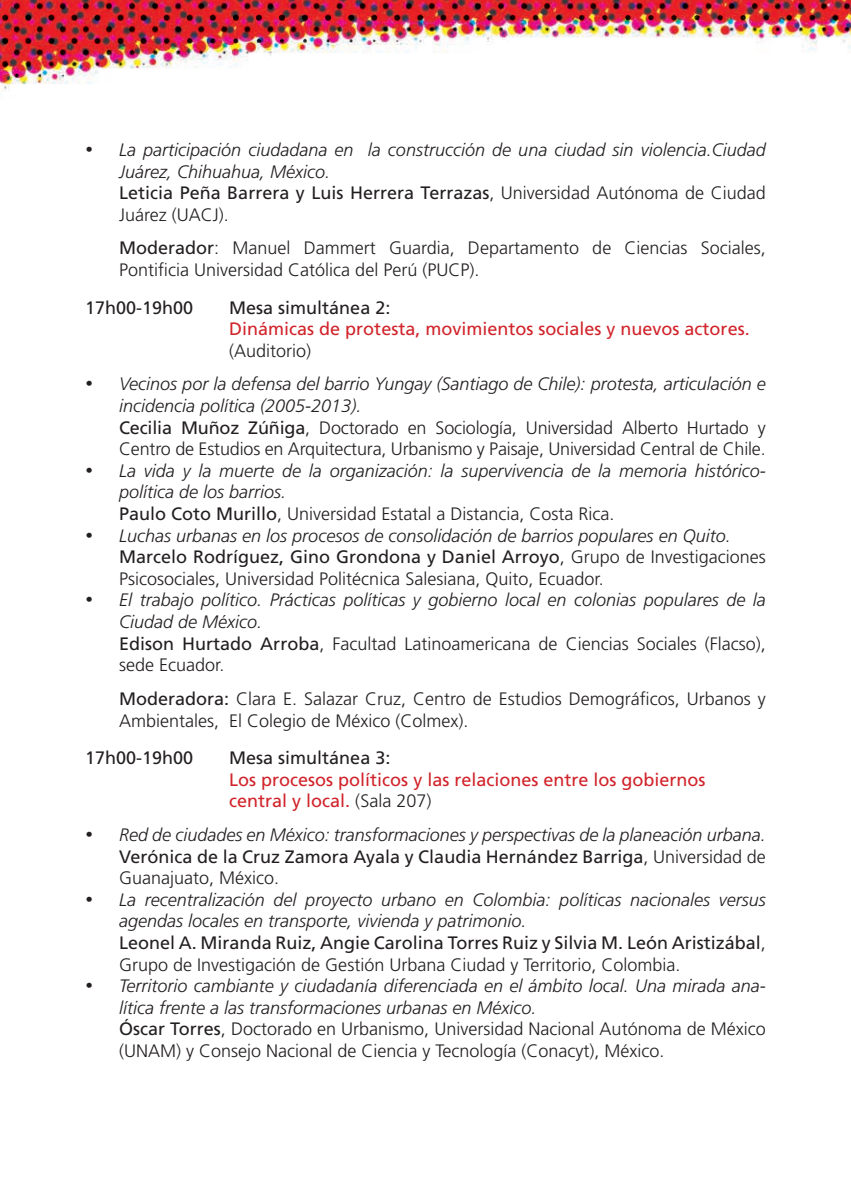
<style>
.page{position:relative;width:851px;height:1191px;background:#fff}
.page>*{position:absolute;margin:0;border:0;box-sizing:border-box;transform-origin:0 0}
.t1{font:300 18px/21.6px "Frutiger";color:#231f20}
.t2{font:italic 300 18px/21.6px "Frutiger";color:#231f20}
.t3{font:18px/21.6px "Frutiger";color:#231f20}
.t4{font:18px/21.6px "Frutiger";color:#d1232a}
.s1{font-weight:400}
.s2{font-weight:300;color:#231f20}
.s3{font-weight:300}
</style>
<div class="page">
<img style="left:0;top:0;width:850px;height:91px">
<p class="t2" style="left:119px;top:139px;width:648px;text-indent:-34px">• La participación ciudadana en la construcción de una ciudad sin violencia.Ciudad<br>Juárez, Chihuahua, México.</p>
<p class="t1" style="left:119px;top:182px;width:648px"><span class="s1">Leticia Peña Barrera y Luis Herrera Terrazas</span>, Universidad Autónoma de Ciudad<br>Juárez (UACJ).</p>
<p class="t1" style="left:119px;top:237px;width:648px"><span class="s1">Moderador</span>: Manuel Dammert Guardia, Departamento de Ciencias Sociales,<br>Pontificia Universidad Católica del Perú (PUCP).</p>
<p class="t3" style="left:85px;top:296px;width:110px">17h00-19h00</p>
<p class="t3" style="left:229px;top:296px;width:163px">Mesa simultánea 2:</p>
<p class="t4" style="left:229px;top:318px;width:522px">Dinámicas de protesta, movimientos sociales y nuevos actores. <span class="s2">(Auditorio)</span></p>
<p class="t2" style="left:119px;top:373px;width:648px;text-indent:-34px">• Vecinos por la defensa del barrio Yungay (Santiago de Chile): protesta, articulación e incidencia política (2005-2013).</p>
<p class="t1" style="left:119px;top:416px;width:648px"><span class="s1">Cecilia Muñoz Zúñiga</span>, Doctorado en Sociología, Universidad Alberto Hurtado y<br>Centro de Estudios en Arquitectura, Urbanismo y Paisaje, Universidad Central de Chile.</p>
<p class="t2" style="left:119px;top:460px;width:648px;text-indent:-34px">• La vida y la muerte de la organización: la supervivencia de la memoria histórico&shy;política de los barrios.</p>
<p class="t1" style="left:119px;top:503px;width:497px"><span class="s1">Paulo Coto Murillo</span>, Universidad Estatal a Distancia, Costa Rica.</p>
<p class="t2" style="left:85px;top:524px;width:647px">• Luchas urbanas en los procesos de consolidación de barrios populares en Quito.</p>
<p class="t1" style="left:119px;top:546px;width:648px"><span class="s1">Marcelo Rodríguez, Gino Grondona y Daniel Arroyo</span>, Grupo de Investigaciones<br>Psicosociales, Universidad Politécnica Salesiana, Quito, Ecuador.</p>
<p class="t2" style="left:119px;top:589px;width:648px;text-indent:-34px">• El trabajo político. Prácticas políticas y gobierno local en colonias populares de la<br>Ciudad de México.</p>
<p class="t1" style="left:119px;top:632px;width:648px"><span class="s1">Edison Hurtado Arroba</span>, Facultad Latinoamericana de Ciencias Sociales (Flacso), sede Ecuador.</p>
<p class="t1" style="left:119px;top:688px;width:648px"><span class="s1">Moderadora:</span> Clara E. Salazar Cruz, Centro de Estudios Demográficos, Urbanos y<br>Ambientales, El Colegio de México (Colmex).</p>
<p class="t3" style="left:85px;top:747px;width:110px">17h00-19h00</p>
<p class="t3" style="left:229px;top:747px;width:163px">Mesa simultánea 3:</p>
<p class="t4" style="left:229px;top:768px;width:478px">Los procesos políticos y las relaciones entre los gobiernos</p>
<p class="t4" style="left:229px;top:790px;width:204px">central y local. <span class="s2">(Sala 207)</span></p>
<p class="t2" style="left:85px;top:824px;width:682px">• Red de ciudades en México: transformaciones y perspectivas de la planeación urbana.</p>
<p class="t3" style="left:119px;top:845px;width:648px">Verónica de la Cruz Zamora Ayala y Claudia Hernández Barriga<span class="s3">, Universidad de<br>Guanajuato, México.</span></p>
<p class="t2" style="left:119px;top:888px;width:648px;text-indent:-34px">• La recentralización del proyecto urbano en Colombia: políticas nacionales versus agendas locales en transporte, vivienda y patrimonio.</p>
<p class="t3" style="left:119px;top:931px;width:648px">Leonel A. Miranda Ruiz, Angie Carolina Torres Ruiz y Silvia M. León Aristizábal<span class="s3">,<br>Grupo de Investigación de Gestión Urbana Ciudad y Territorio, Colombia.</span></p>
<p class="t2" style="left:119px;top:975px;width:648px;text-indent:-34px">• Territorio cambiante y ciudadanía diferenciada en el ámbito local. Una mirada ana&shy;lítica frente a las transformaciones urbanas en México.</p>
<p class="t1" style="left:119px;top:1018px;width:648px"><span class="s1">Óscar Torres</span>, Doctorado en Urbanismo, Universidad Nacional Autónoma de México (UNAM) y Consejo Nacional de Ciencia y Tecnología (Conacyt), México.</p>
</div>
